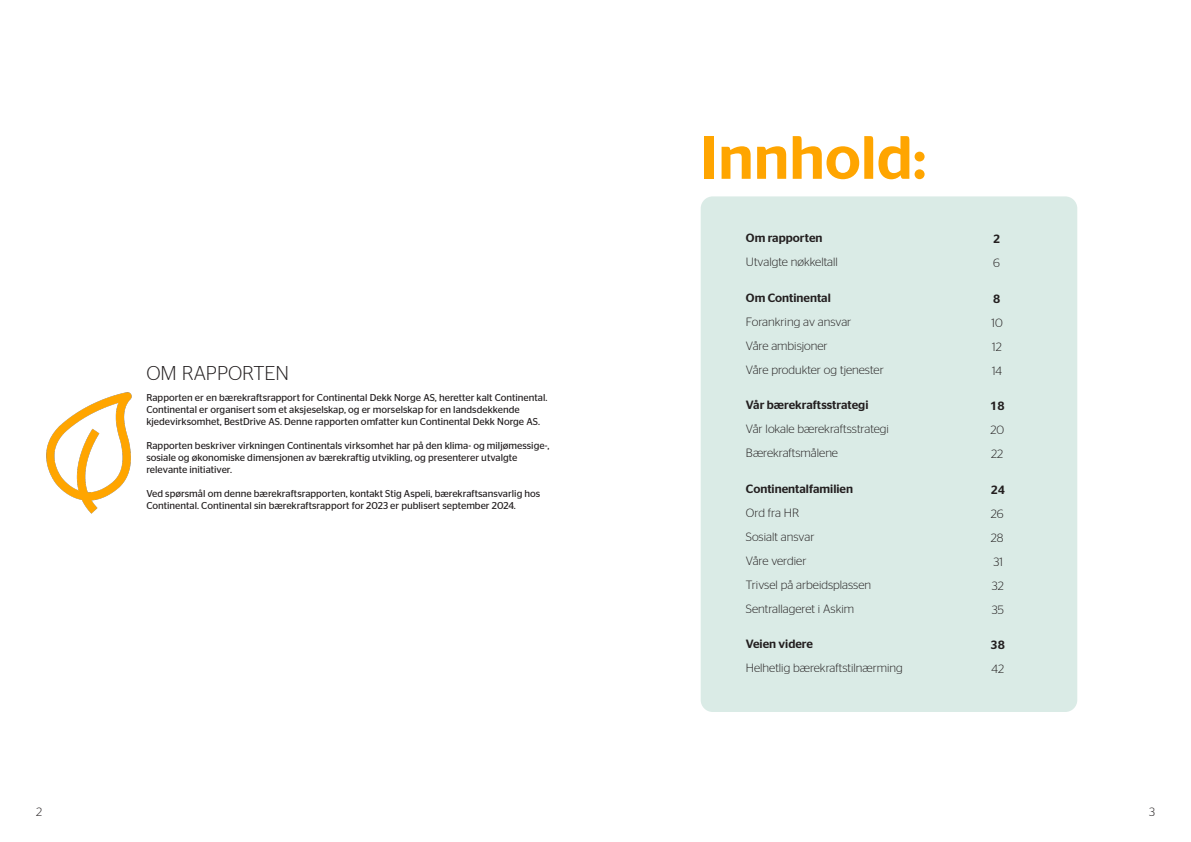
<style>
.page{position:relative;width:1191px;height:842px;background:#fff}
.page>*{position:absolute;margin:0;border:0;box-sizing:border-box;transform-origin:0 0}
.t1{font:500 61px "Continental Stag Sans";color:#ffa500}
.t2{font:300 20px "Continental Stag Sans";color:#231f20}
.t3{font:300 12px "Continental Stag Sans";color:#231f20}
.t4{font:500 12px "Continental Stag Sans";color:#231f20}
.t5{font:10px/12px "Continental Stag Sans";color:#231f20}
</style>
<div class="page">
<img style="left:46px;top:392px;width:86px;height:122px">
<div style="left:700px;top:196px;width:377px;height:516px;background:#daebe6;border-radius:12px"></div>
<p class="t2" style="left:146px;top:362px;width:144px">OM RAPPORTEN</p>
<p class="t5" style="left:146px;top:392px;width:402px">Rapporten er en bærekraftsrapport for Continental Dekk Norge AS, heretter kalt Continental.</p>
<p class="t5" style="left:146px;top:404px;width:375px">Continental er organisert som et aksjeselskap, og er morselskap for en landsdekkende</p>
<p class="t5" style="left:146px;top:416px;width:395px">kjedevirksomhet, BestDrive AS. Denne rapporten omfatter kun Continental Dekk Norge AS.</p>
<p class="t5" style="left:146px;top:440px;width:404px">Rapporten beskriver virkningen Continentals virksomhet har på den klima- og miljømessige-, sosiale og økonomiske dimensjonen av bærekraftig utvikling, og presenterer utvalgte</p>
<p class="t5" style="left:146px;top:464px;width:87px">relevante initiativer.</p>
<p class="t5" style="left:146px;top:488px;width:395px">Ved spørsmål om denne bærekraftsrapporten, kontakt Stig Aspeli, bærekraftsansvarlig hos<br>Continental. Continental sin bærekraftsrapport for 2023 er publisert september 2024.</p>
<p class="t1" style="left:700px;top:122px;width:227px">Innhold:</p>
<p class="t4" style="left:746px;top:231px;width:78px">Om rapporten</p>
<p class="t4" style="left:993px;top:232px;width:9px">2</p>
<p class="t3" style="left:746px;top:256px;width:93px">Utvalgte nøkkeltall</p>
<p class="t3" style="left:993px;top:256px;width:8px">6</p>
<p class="t4" style="left:746px;top:291px;width:86px">Om Continental</p>
<p class="t4" style="left:993px;top:292px;width:9px">8</p>
<p class="t3" style="left:746px;top:315px;width:107px">Forankring av ansvar</p>
<p class="t3" style="left:746px;top:339px;width:83px">Våre ambisjoner</p>
<p class="t3" style="left:746px;top:363px;width:139px">Våre produkter og tjenester</p>
<p class="t4" style="left:746px;top:398px;width:124px">Vår bærekraftsstrategi</p>
<p class="t3" style="left:746px;top:423px;width:144px">Vår lokale bærekraftsstrategi</p>
<p class="t3" style="left:746px;top:447px;width:94px">Bærekraftsmålene</p>
<p class="t4" style="left:746px;top:482px;width:109px">Continentalfamilien</p>
<p class="t3" style="left:746px;top:506px;width:55px">Ord fra HR</p>
<p class="t3" style="left:746px;top:530px;width:70px">Sosialt ansvar</p>
<p class="t3" style="left:746px;top:554px;width:62px">Våre verdier</p>
<p class="t3" style="left:746px;top:578px;width:127px">Trivsel på arbeidsplassen</p>
<p class="t3" style="left:746px;top:602px;width:110px">Sentrallageret i Askim</p>
<p class="t4" style="left:746px;top:637px;width:69px">Veien videre</p>
<p class="t3" style="left:746px;top:662px;width:158px">Helhetlig bærekraftstilnærming</p>
<p class="t3" style="left:991px;top:316px;width:13px">10</p>
<p class="t3" style="left:992px;top:340px;width:11px">12</p>
<p class="t3" style="left:992px;top:364px;width:12px">14</p>
<p class="t4" style="left:990px;top:399px;width:16px">18</p>
<p class="t3" style="left:990px;top:423px;width:15px">20</p>
<p class="t3" style="left:991px;top:447px;width:13px">22</p>
<p class="t4" style="left:990px;top:483px;width:16px">24</p>
<p class="t3" style="left:991px;top:507px;width:14px">26</p>
<p class="t3" style="left:991px;top:531px;width:14px">28</p>
<p class="t3" style="left:993px;top:555px;width:11px">31</p>
<p class="t3" style="left:992px;top:579px;width:13px">32</p>
<p class="t3" style="left:991px;top:603px;width:14px">35</p>
<p class="t4" style="left:990px;top:638px;width:16px">38</p>
<p class="t3" style="left:991px;top:662px;width:14px">42</p>
<p class="t3" style="left:36px;top:805px;width:8px">2</p>
<p class="t3" style="left:1149px;top:805px;width:7px">3</p>
</div>
